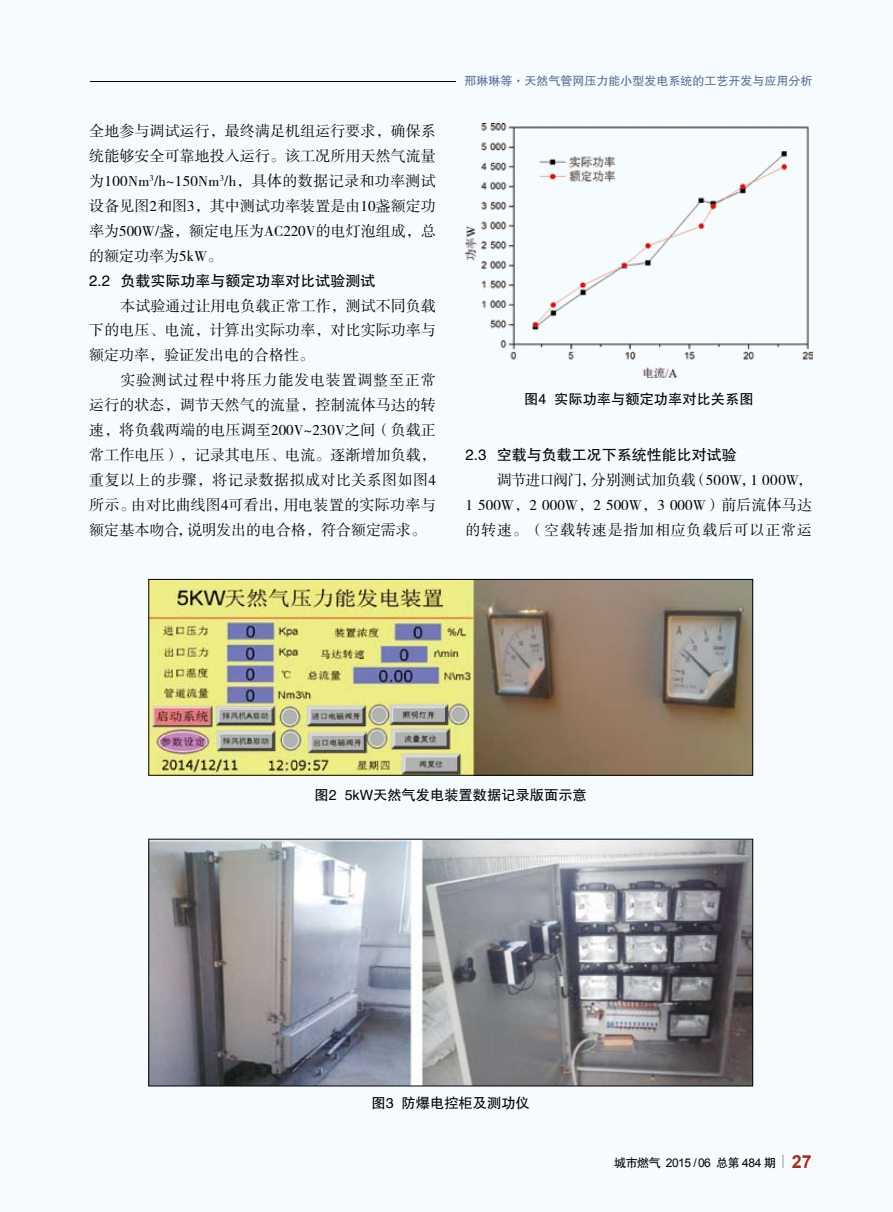
<style>
.page{position:relative;width:893px;height:1212px;background:#f5fbfe}
.page>*{position:absolute;margin:0;border:0;box-sizing:border-box;transform-origin:0 0}
.t1{font:15px/24.9px "FZSSJW GB1 0";letter-spacing:.005em;color:#000;text-align:justify}
.t2{font:15px "FZHTJW GB1 0";color:#000}
.t3{font:14.25px "FZHTJW GB1 0";color:#000}
.t4{font:12px "FZHTJW GB1 0";color:#596e9e}
.t5{font:12px "Arial";letter-spacing:-.04em;color:#000}
.s1{font-family:"FZHTJW GB1 0"}
.s2{font-weight:700;font-size:18px;color:#a62e14}
</style>
<div class="page">
<svg style="left:782px;top:1155px;width:1px;height:13px"></svg>
<hr style="left:0;top:81px;width:812px;height:1px;background:#000">
<div style="left:0;top:72px;width:89px;height:19px;background:#f5fbfe"></div>
<img style="left:150px;top:581px;width:601px;height:192px">
<div style="left:148px;top:579px;width:605px;height:196px;border:1px solid #000"></div>
<img style="left:150px;top:841px;width:601px;height:243px">
<div style="left:148px;top:839px;width:605px;height:247px;border:1px solid #000"></div>
<img style="left:466px;top:123px;width:346px;height:255px">
<div style="left:456px;top:78px;width:378px;height:7px;background:#f5fbfe"></div>
<p class="t1" style="left:89px;top:119px;width:348px">全地参与调试运行，最终满足机组运行要求，确保系统能够安全可靠地投入运行。该工况所用天然气流量为100Nm<sup>3</sup>/h~150Nm<sup>3</sup>/h，具体的数据记录和功率测试设备见图2和图3，其中测试功率装置是由10盏额定功率为500W/盏，额定电压为AC220V的电灯泡组成，总的额定功率为5kW。</p>
<p class="t2" style="left:89px;top:272px;width:288px">2.2 负载实际功率与额定功率对比试验测试</p>
<p class="t1" style="left:89px;top:294px;width:348px;text-indent:31px">本试验通过让用电负载正常工作，测试不同负载下的电压、电流，计算出实际功率，对比实际功率与额定功率，验证发出电的合格性。</p>
<p class="t1" style="left:89px;top:368px;width:348px;text-indent:31px">实验测试过程中将压力能发电装置调整至正常运行的状态，调节天然气的流量，控制流体马达的转速，将负载两端的电压调至200V~230V之间（负载正常工作电压），记录其电压、电流。逐渐增加负载，重复以上的步骤，将记录数据拟成对比关系图如图4所示。由对比曲线图4可看出，用电装置的实际功率与额定基本吻合，说明发出的电合格，符合额定需求。</p>
<p class="t4" style="left:465px;top:74px;width:349px">邢琳琳等·天然气管网压力能小型发电系统的工艺开发与应用分析</p>
<p class="t3" style="left:524px;top:391px;width:231px">图4 实际功率与额定功率对比关系图</p>
<p class="t2" style="left:466px;top:447px;width:273px">2.3 空载与负载工况下系统性能比对试验</p>
<p class="t1" style="left:466px;top:468px;width:348px;text-indent:31px">调节进口阀门，分别测试加负载（500W，1 000W，1 500W，2 000W，2 500W，3 000W）前后流体马达的转速。（空载转速是指加相应负载后可以正常运</p>
<p class="t3" style="left:315px;top:787px;width:274px">图2 5kW天然气发电装置数据记录版面示意</p>
<p class="t3" style="left:372px;top:1095px;width:160px">图3 防爆电控柜及测功仪</p>
<p class="t5" style="left:614px;top:1155px;width:199px"><span class="s1">城市燃气</span> 2015 / 06 <span class="s1">总第</span> 484 <span class="s1">期</span> <span class="s2">27</span></p>
</div>
